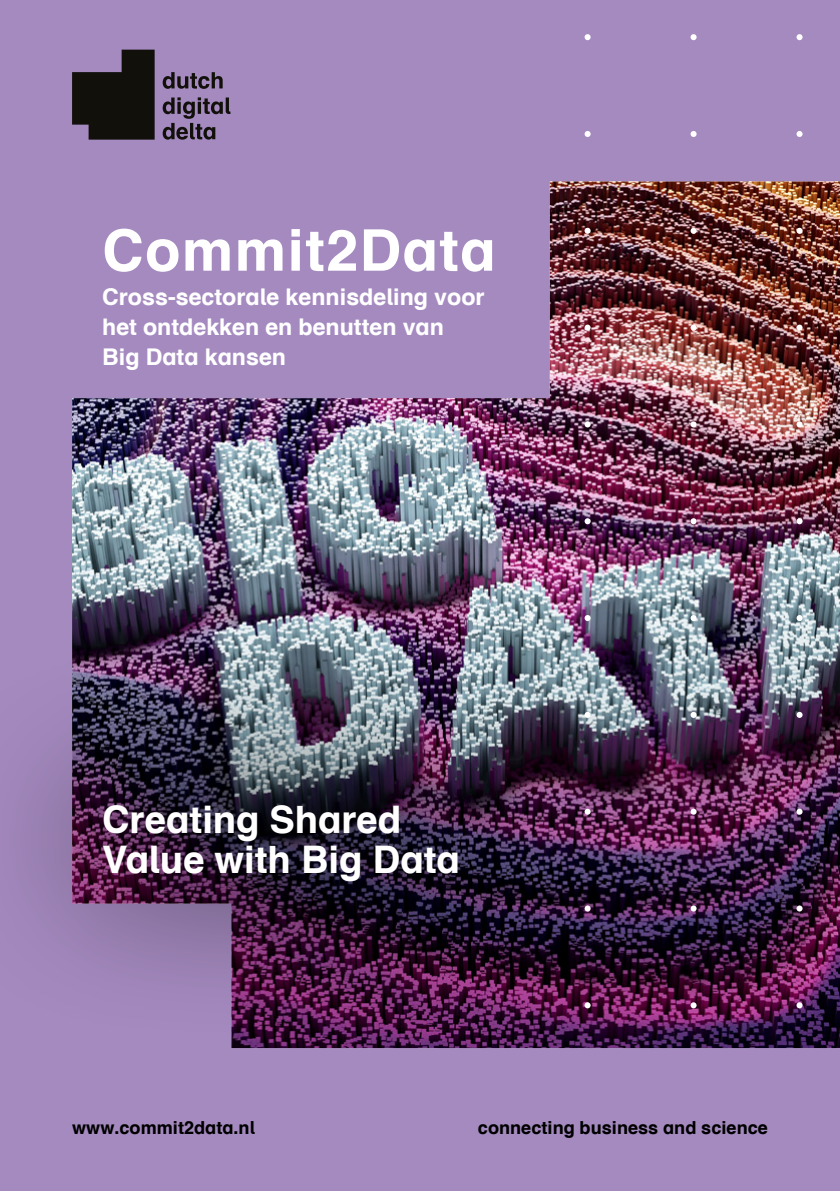
<style>
.page{position:relative;width:840px;height:1191px;background:#fff}
.page>*{position:absolute;margin:0;border:0;box-sizing:border-box;transform-origin:0 0}
.t1{font:700 57.4px "Schulbuch Nord";letter-spacing:.025em;color:#fff}
.t2{font:700 38px/40px "Schulbuch Nord";color:#fff}
.t3{font:700 23px/30px "Schulbuch Nord";color:#fff}
.t4{font:700 18px "Schulbuch Nord";color:#000}
</style>
<div class="page">
<div style="left:0;top:0;width:839px;height:1191px;background:#a58ac0"></div>
<img style="left:72px;top:181px;width:767px;height:867px">
<div style="left:0;top:636px;width:621px;height:411px;background:#000;opacity:.5"></div>
<svg style="left:162px;top:97px;width:68px;height:43px"></svg>
<svg style="left:162px;top:72px;width:60px;height:17px"></svg>
<svg style="left:72px;top:50px;width:82px;height:90px"></svg>
<svg style="left:584px;top:34px;width:6px;height:6px"></svg>
<svg style="left:690px;top:34px;width:6px;height:6px"></svg>
<svg style="left:796px;top:34px;width:6px;height:6px"></svg>
<svg style="left:584px;top:131px;width:6px;height:6px"></svg>
<svg style="left:690px;top:131px;width:6px;height:6px"></svg>
<svg style="left:796px;top:131px;width:6px;height:6px"></svg>
<svg style="left:584px;top:228px;width:6px;height:6px"></svg>
<svg style="left:690px;top:228px;width:6px;height:6px"></svg>
<svg style="left:796px;top:228px;width:6px;height:6px"></svg>
<div style="left:584px;top:324px;width:6px;height:7px;background:#fff;border-radius:50%"></div>
<div style="left:690px;top:324px;width:6px;height:7px;background:#fff;border-radius:50%"></div>
<div style="left:796px;top:324px;width:6px;height:7px;background:#fff;border-radius:50%"></div>
<svg style="left:584px;top:421px;width:6px;height:6px"></svg>
<svg style="left:690px;top:421px;width:6px;height:6px"></svg>
<svg style="left:796px;top:421px;width:6px;height:6px"></svg>
<svg style="left:584px;top:518px;width:6px;height:6px"></svg>
<svg style="left:690px;top:518px;width:6px;height:6px"></svg>
<svg style="left:796px;top:518px;width:6px;height:6px"></svg>
<svg style="left:584px;top:615px;width:6px;height:6px"></svg>
<svg style="left:690px;top:615px;width:6px;height:6px"></svg>
<svg style="left:796px;top:615px;width:6px;height:6px"></svg>
<svg style="left:584px;top:712px;width:6px;height:6px"></svg>
<svg style="left:690px;top:712px;width:6px;height:6px"></svg>
<svg style="left:796px;top:712px;width:6px;height:6px"></svg>
<svg style="left:584px;top:808px;width:6px;height:6px"></svg>
<svg style="left:690px;top:808px;width:6px;height:6px"></svg>
<svg style="left:796px;top:808px;width:6px;height:6px"></svg>
<svg style="left:584px;top:905px;width:6px;height:6px"></svg>
<svg style="left:690px;top:905px;width:6px;height:6px"></svg>
<svg style="left:796px;top:905px;width:6px;height:6px"></svg>
<svg style="left:584px;top:1002px;width:6px;height:6px"></svg>
<svg style="left:690px;top:1002px;width:6px;height:6px"></svg>
<svg style="left:796px;top:1002px;width:6px;height:6px"></svg>
<h1 class="t1" style="left:102px;top:213px;width:395px">Commit2Data</h1>
<p class="t3" style="left:102px;top:281px;width:384px">Cross-sectorale kennisdeling voor het ontdekken en benutten van<br>Big Data kansen</p>
<h2 class="t2" style="left:102px;top:798px;width:359px">Creating Shared<br>Value with Big Data</h2>
<p class="t4" style="left:72px;top:1116px;width:184px">www.commit2data.nl</p>
<p class="t4" style="left:477px;top:1116px;width:291px">connecting business and science</p>
</div>
